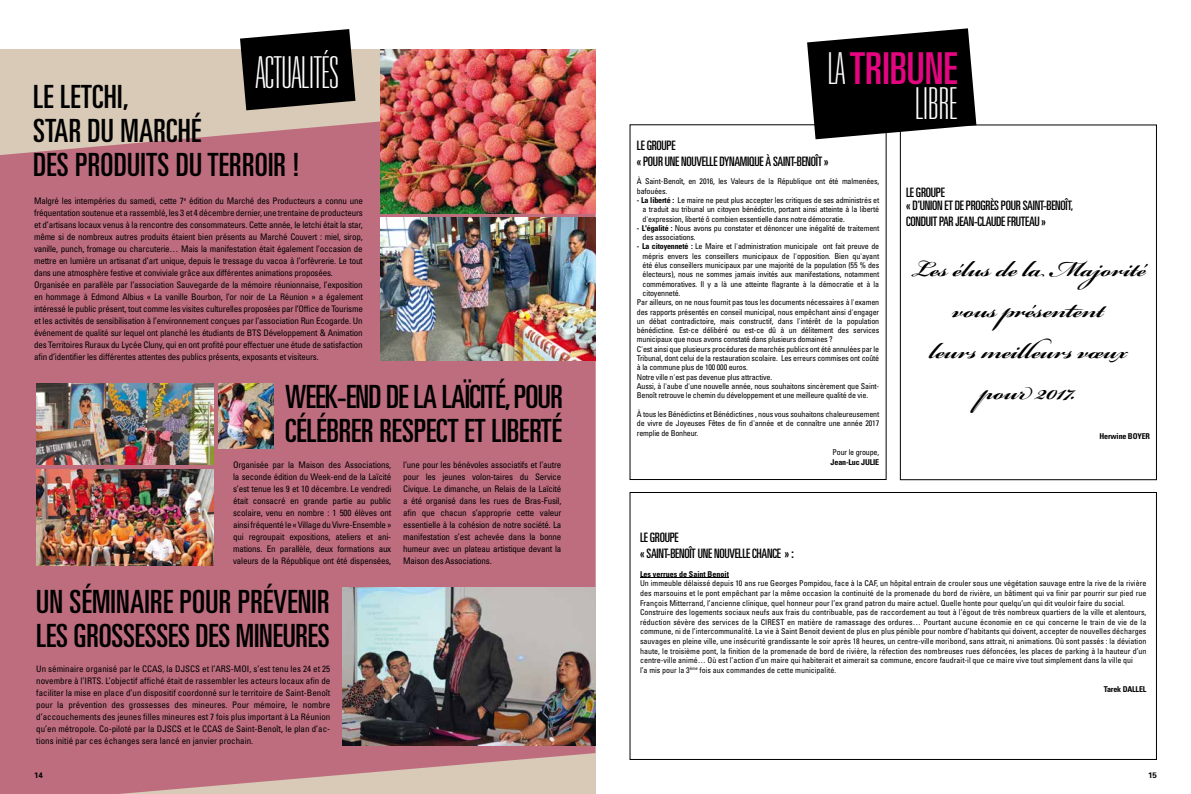
<style>
.page{position:relative;width:1191px;height:794px;background:#fff}
.page>*{position:absolute;margin:0;border:0;box-sizing:border-box;transform-origin:0 0}
.t1{font:100 ultra-condensed 44px/35px "Univers";color:#fff;text-align:right}
.t2{font:700 34px/40.8px "Bickham Script Pro";color:#000;text-align:center}
.t3{font:ultra-condensed 32px/34px "Univers";color:#000}
.t4{font:ultra-condensed 13px/16px "Univers";letter-spacing:-.02em;color:#000}
.t5{font:condensed 9px/12px "Univers";letter-spacing:-.02em;color:#000;text-align:justify}
.t6{font:condensed 8px/9.3px "Univers";letter-spacing:-.02em;color:#000}
.t7{font:condensed 8px/9.6px "Univers";color:#000}
.t8{font:700 condensed 8px "Univers";letter-spacing:-.02em;color:#000}
.t9{font:700 condensed 8px "Univers";color:#000}
.t10{font:700 8px "Univers";color:#000}
.s1{font-weight:400;color:#e40580}
.s2{font-weight:700}
</style>
<div class="page">
<div style="left:0;top:50px;width:595px;height:744px;background:#d8cab6"></div>
<svg style="left:0;top:102px;width:595px;height:692px;background:#bf7483"></svg>
<svg style="left:240px;top:29px;width:115px;height:81px;background:#232220"></svg>
<div style="left:629px;top:492px;width:528px;height:268px;border:1px solid #000"></div>
<div style="left:900px;top:124px;width:257px;height:356px;border:1px solid #000"></div>
<svg style="left:807px;top:28px;width:169px;height:111px;background:#292929"></svg>
<hr style="left:640px;top:577px;width:89px;height:1px;background:#000">
<img style="left:381px;top:217px;width:214px;height:143px">
<img style="left:381px;top:50px;width:214px;height:163px">
<img style="left:36px;top:383px;width:177px;height:81px">
<img style="left:36px;top:469px;width:177px;height:96px">
<img style="left:218px;top:383px;width:56px;height:65px">
<img style="left:342px;top:587px;width:253px;height:158px">
<h1 class="t1" style="left:256px;top:56px;width:84px">ACTUALITÉS</h1>
<h1 class="t1" style="left:827px;top:52px;width:131px">LA <span class="s1">TRIBUNE<br></span>LIBRE</h1>
<h3 class="t3" style="left:33px;top:79px;width:268px">LE LETCHI,<br>STAR DU MARCHÉ<br>DES PRODUITS DU TERROIR !</h3>
<p class="t5" style="left:34px;top:195px;width:330px;text-align:left">Malgré les intempéries du samedi, cette 7<sup>e</sup> édition du Marché des Producteurs a connu une fréquentation soutenue et a rassemblé, les 3 et 4 décembre dernier, une trentaine de producteurs et d’artisans locaux venus à la rencontre des consommateurs. Cette année, le letchi était la star, même si de nombreux autres produits étaient bien présents au Marché Couvert : miel, sirop, vanille, punch, fromage ou charcuterie… Mais la manifestation était également l’occasion de mettre en lumière un artisanat d’art unique, depuis le tressage du vacoa à l’orfèvrerie. Le tout dans une atmosphère festive et conviviale grâce aux différentes animations proposées.<br>Organisée en parallèle par l’association Sauvegarde de la mémoire réunionnaise, l’exposition en hommage à Edmond Albius « La vanille Bourbon, l’or noir de La Réunion » a également intéressé le public présent, tout comme les visites culturelles proposées par l’Office de Tourisme et les activités de sensibilisation à l’environnement conçues par l’association Run Ecogarde. Un événement de qualité sur lequel ont planché les étudiants de BTS Développement &amp; Animation des Territoires Ruraux du Lycée Cluny, qui en ont profité pour effectuer une étude de satisfaction afin d’identifier les différentes attentes des publics présents, exposants et visiteurs.</p>
<h3 class="t4" style="left:637px;top:137px;width:193px">LE GROUPE<br>« POUR UNE NOUVELLE DYNAMIQUE À SAINT-BENOÎT »</h3>
<p class="t6" style="left:637px;top:177px;width:244px">À Saint-Benoît, en 2016, les Valeurs de la République ont été malmenées, bafouées.</p>
<p class="t6" style="left:642px;top:195px;width:238px;text-align:justify;text-indent:-6px"><span class="s2">- La liberté :</span> Le maire ne peut plus accepter les critiques de ses administrés et a traduit au tribunal un citoyen bénédictin, portant ainsi atteinte à la liberté d'expression, liberté ô combien essentielle dans notre démocratie.</p>
<p class="t6" style="left:642px;top:223px;width:238px;text-indent:-6px"><span class="s2">- L'égalité :</span> Nous avons pu constater et dénoncer une inégalité de traitement des associations.</p>
<p class="t6" style="left:637px;top:242px;width:244px"><span class="s2">- La citoyenneté :</span> Le Maire et l'administration municipale ont fait preuve de</p>
<p class="t6" style="left:642px;top:251px;width:238px">mépris envers les conseillers municipaux de l'opposition. Bien qu'ayant</p>
<p class="t6" style="left:642px;top:260px;width:238px">été élus conseillers municipaux par une majorité de la population (55 % des</p>
<p class="t6" style="left:642px;top:270px;width:238px">électeurs), nous ne sommes jamais invités aux manifestations, notamment</p>
<p class="t6" style="left:642px;top:279px;width:238px">commémoratives. Il y a là une atteinte flagrante à la démocratie et à la</p>
<p class="t6" style="left:642px;top:288px;width:39px">citoyenneté.</p>
<p class="t6" style="left:637px;top:297px;width:244px">Par ailleurs, on ne nous fournit pas tous les documents nécessaires à l'examen</p>
<p class="t6" style="left:637px;top:307px;width:244px">des rapports présentés en conseil municipal, nous empêchant ainsi d'engager</p>
<p class="t6" style="left:637px;top:316px;width:244px">un débat contradictoire, mais constructif, dans l'intérêt de la population</p>
<p class="t6" style="left:637px;top:325px;width:244px">bénédictine. Est-ce délibéré ou est-ce dû à un délitement des services</p>
<p class="t6" style="left:637px;top:335px;width:197px">municipaux que nous avons constaté dans plusieurs domaines ?</p>
<p class="t6" style="left:637px;top:344px;width:244px">C'est ainsi que plusieurs procédures de marchés publics ont été annulées par le</p>
<p class="t6" style="left:637px;top:353px;width:244px">Tribunal, dont celui de la restauration scolaire. Les erreurs commises ont coûté</p>
<p class="t6" style="left:637px;top:363px;width:112px">à la commune plus de 100 000 euros.</p>
<p class="t6" style="left:637px;top:372px;width:137px">Notre ville n'est pas devenue plus attractive.</p>
<p class="t6" style="left:637px;top:381px;width:244px">Aussi, à l'aube d'une nouvelle année, nous souhaitons sincèrement que Saint-</p>
<p class="t6" style="left:637px;top:390px;width:233px">Benoît retrouve le chemin du développement et une meilleure qualité de vie.</p>
<p class="t6" style="left:637px;top:409px;width:244px;text-align:justify">À tous les Bénédictins et Bénédictines , nous vous souhaitons chaleureusement de vivre de Joyeuses Fêtes de fin d'année et de connaître une année 2017 remplie de Bonheur.</p>
<p class="t6" style="left:832px;top:447px;width:48px">Pour le groupe,</p>
<p class="t8" style="left:830px;top:457px;width:50px">Jean-Luc JULIE</p>
<h3 class="t4" style="left:906px;top:186px;width:168px;line-height:13px">LE GROUPE<br>« D’UNION ET DE PROGRÈS POUR SAINT-BENOÎT,</h3>
<h3 class="t4" style="left:906px;top:213px;width:141px">CONDUIT PAR JEAN-CLAUDE FRUTEAU »</h3>
<h2 class="t2" style="left:910px;top:244px;width:237px">Les élus de la Majorité vous présentent<br>leurs meilleurs vœux pour 2017.</h2>
<p class="t8" style="left:1099px;top:431px;width:52px">Herwine BOYER</p>
<h3 class="t3" style="left:285px;top:379px;width:279px">WEEK-END DE LA LAÏCITÉ, POUR<br>CÉLÉBRER RESPECT ET LIBERTÉ</h3>
<p class="t5" style="left:233px;top:459px;width:160px">Organisée par la Maison des Associations, la seconde édition du Week-end de la Laïcité s’est tenue les 9 et 10 décembre. Le vendredi était consacré en grande partie au public scolaire, venu en nombre : 1 500 élèves ont ainsi fréquenté le « Village du Vivre-Ensemble » qui regroupait expositions, ateliers et ani&shy;mations. En parallèle, deux formations aux valeurs de la République ont été dispensées,</p>
<p class="t5" style="left:403px;top:458px;width:160px">l’une pour les bénévoles associatifs et l’autre pour les jeunes volon-taires du Service Civique. Le dimanche, un Relais de la Laïcité a été organisé dans les rues de Bras-Fusil, afin que chacun s’approprie cette valeur essentielle à la cohésion de notre société. La manifestation s’est achevée dans la bonne humeur avec un plateau artistique devant la Maison des Associations.</p>
<h3 class="t3" style="left:36px;top:584px;width:295px">UN SÉMINAIRE POUR PRÉVENIR<br>LES GROSSESSES DES MINEURES</h3>
<p class="t5" style="left:36px;top:663px;width:296px">Un séminaire organisé par le CCAS, la DJSCS et l’ARS-MOI, s’est tenu les 24 et 25 novembre à l’IRTS. L’objectif affiché était de rassembler les acteurs locaux afin de faciliter la mise en place d’un dispositif coordonné sur le territoire de Saint-Benoît pour la prévention des grossesses des mineures. Pour mémoire, le nombre d’accouchements des jeunes filles mineures est 7 fois plus important à La Réunion qu’en métropole. Co-piloté par la DJSCS et le CCAS de Saint-Benoît, le plan d’ac&shy;tions initié par ces échanges sera lancé en janvier prochain.</p>
<h3 class="t4" style="left:640px;top:529px;width:155px">LE GROUPE<br>« SAINT-BENOÎT UNE NOUVELLE CHANCE » :</h3>
<p class="t9" style="left:640px;top:569px;width:90px">Les verrues de Saint Benoit</p>
<p class="t7" style="left:640px;top:578px;width:508px">Un immeuble délaissé depuis 10 ans rue Georges Pompidou, face à la CAF, un hôpital entrain de crouler sous une végétation sauvage entre la rive de la rivière des marsouins et le pont empêchant par la même occasion la continuité de la promenade du bord de rivière, un bâtiment qui va finir par pourrir sur pied rue François Mitterrand, l’ancienne clinique, quel honneur pour l’ex grand patron du maire actuel. Quelle honte pour quelqu’un qui dit vouloir faire du social.<br>Construire des logements sociaux neufs aux frais du contribuable, pas de raccordement au tout à l’égout de très nombreux quartiers de la ville et alentours, réduction sévère des services de la CIREST en matière de ramassage des ordures… Pourtant aucune économie en ce qui concerne le train de vie de la commune, ni de l’intercommunalité. La vie à Saint Benoit devient de plus en plus pénible pour nombre d’habitants qui doivent, accepter de nouvelles décharges sauvages en pleine ville, une insécurité grandissante le soir après 18 heures, un centre-ville moribond, sans attrait, ni animations. Où sont passés : la déviation haute, le troisième pont, la finition de la promenade de bord de rivière, la réfection des nombreuses rues défoncées, les places de parking à la hauteur d’un centre-ville animé… Où est l’action d’un maire qui habiterait et aimerait sa commune, encore faudrait-il que ce maire vive tout simplement dans la ville qui<br>l’a mis pour la 3<sup>ème</sup> fois aux commandes de cette municipalité.</p>
<p class="t8" style="left:1103px;top:684px;width:44px">Tarek DALLEL</p>
<p class="t10" style="left:34px;top:770px;width:10px">14</p>
<p class="t10" style="left:1148px;top:770px;width:10px">15</p>
</div>
